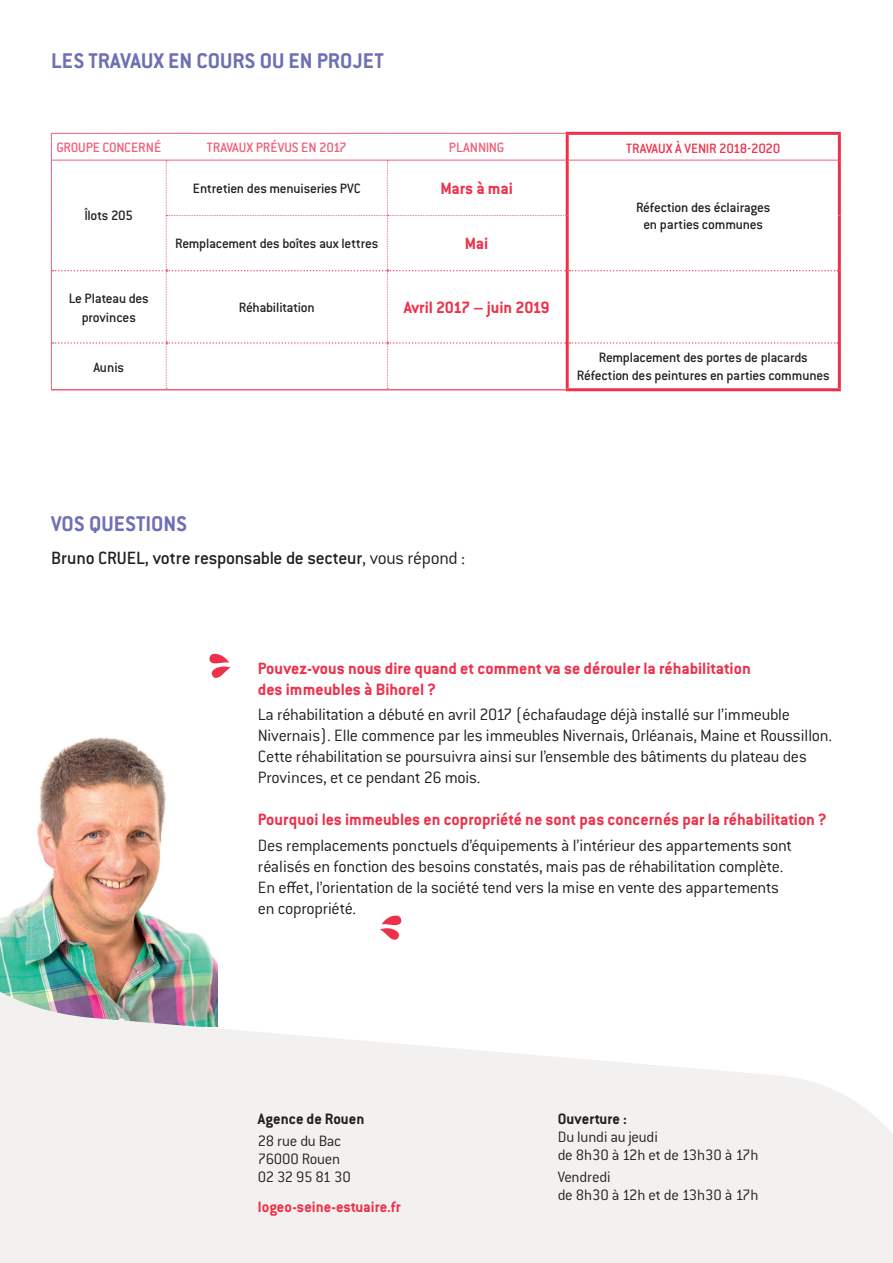
<style>
.page{position:relative;width:893px;height:1263px;background:#fff}
.page>*{position:absolute;margin:0;border:0;box-sizing:border-box;transform-origin:0 0}
.t1{font:700 23.4px "Conduit ITC Pro";color:#6e70b4}
.t2{font:500 19.5px "Conduit ITC Pro";letter-spacing:-.01em;color:#231f20}
.t3{font:300 18px/21px "Conduit ITC Pro";letter-spacing:-.015em;color:#231f20}
.t4{font:700 18px/21px "Conduit ITC Pro";color:#ee314b}
.t5{font:300 16.5px "Conduit ITC Pro";letter-spacing:-.015em;color:#231f20}
.t6{font:700 16.5px "Conduit ITC Pro";color:#231f20}
.t7{font:700 16.5px "Conduit ITC Pro";color:#ee314b}
.t8{font:500 14.85px/19px "Conduit ITC Pro";letter-spacing:-.015em;color:#231f20;text-align:center}
.t9{font:500 14.85px "Conduit ITC Pro";letter-spacing:-.01em;color:#f05e78}
.t10{font:500 14.85px "Conduit ITC Pro";letter-spacing:-.03em;color:#ee314b}
.s1{font-weight:300}
</style>
<div class="page">
<img style="left:37px;top:737px;width:130px;height:154px">
<svg style="left:0;top:891px;width:893px;height:372px;fill:#f2f1f0"></svg>
<svg style="left:209px;top:653px;width:22px;height:25px"></svg>
<svg style="left:380px;top:915px;width:21px;height:25px"></svg>
<hr style="left:566px;top:132px;width:275px;height:3px;background:#ee314b">
<hr style="left:838px;top:135px;width:3px;height:25px;background:#ee314b">
<hr style="left:838px;top:160px;width:3px;height:55px;background:#ee314b">
<hr style="left:838px;top:215px;width:3px;height:56px;background:#ee314b">
<hr style="left:838px;top:271px;width:3px;height:72px;background:#ee314b">
<hr style="left:838px;top:343px;width:3px;height:45px;background:#ee314b">
<svg style="left:51px;top:133px;width:788px;height:256px"></svg>
<hr style="left:51px;top:160px;width:1px;height:55px;background:#f05e78">
<hr style="left:51px;top:215px;width:1px;height:56px;background:#f05e78">
<hr style="left:51px;top:271px;width:1px;height:72px;background:#f05e78">
<hr style="left:51px;top:343px;width:1px;height:46px;background:#f05e78">
<hr style="left:51px;top:389px;width:115px;height:1px;background:#f05e78">
<hr style="left:166px;top:389px;width:221px;height:1px;background:#f05e78">
<hr style="left:387px;top:389px;width:179px;height:1px;background:#f05e78">
<hr style="left:566px;top:388px;width:275px;height:3px;background:#ee314b">
<p class="t1" style="left:51px;top:47px;width:334px">LES TRAVAUX EN COURS OU EN PROJET</p>
<p class="t9" style="left:56px;top:139px;width:106px">GROUPE CONCERNÉ</p>
<p class="t9" style="left:207px;top:139px;width:141px">TRAVAUX PRÉVUS EN 2017</p>
<p class="t9" style="left:449px;top:139px;width:57px">PLANNING</p>
<p class="t10" style="left:626px;top:140px;width:155px">TRAVAUX À VENIR 2018-2020</p>
<p class="t8" style="left:84px;top:206px;width:50px">Îlots 205</p>
<p class="t8" style="left:193px;top:179px;width:169px">Entretien des menuiseries PVC</p>
<p class="t4" style="left:440px;top:178px;width:74px">Mars à mai</p>
<p class="t8" style="left:175px;top:234px;width:205px">Remplacement des boîtes aux lettres</p>
<p class="t4" style="left:465px;top:233px;width:25px">Mai</p>
<p class="t8" style="left:69px;top:288px;width:82px">Le Plateau des provinces</p>
<p class="t8" style="left:239px;top:298px;width:77px">Réhabilitation</p>
<p class="t4" style="left:404px;top:297px;width:148px">Avril 2017 – juin 2019</p>
<p class="t8" style="left:93px;top:357px;width:32px">Aunis</p>
<p class="t8" style="left:636px;top:198px;width:136px">Réfection des éclairages</p>
<p class="t8" style="left:643px;top:214px;width:121px">en parties communes</p>
<p class="t8" style="left:599px;top:348px;width:210px">Remplacement des portes de placards</p>
<p class="t8" style="left:577px;top:366px;width:254px">Réfection des peintures en parties communes</p>
<p class="t1" style="left:51px;top:510px;width:138px">VOS QUESTIONS</p>
<p class="t2" style="left:51px;top:547px;width:416px">Bruno CRUEL, votre responsable de secteur<span class="s1">, vous répond :</span></p>
<p class="t4" style="left:258px;top:658px;width:494px">Pouvez-vous nous dire quand et comment va se dérouler la réhabilitation des immeubles à Bihorel ?</p>
<p class="t3" style="left:258px;top:704px;width:576px">La réhabilitation a débuté en avril 2017 (échafaudage déjà installé sur l’immeuble Nivernais). Elle commence par les immeubles Nivernais, Orléanais, Maine et Roussillon.<br>Cette réhabilitation se poursuivra ainsi sur l’ensemble des bâtiments du plateau des Provinces, et ce pendant 26 mois.</p>
<p class="t4" style="left:258px;top:809px;width:570px">Pourquoi les immeubles en copropriété ne sont pas concernés par la réhabilitation ?</p>
<p class="t3" style="left:258px;top:835px;width:536px">Des remplacements ponctuels d’équipements à l’intérieur des appartements sont réalisés en fonction des besoins constatés, mais pas de réhabilitation complète.<br>En effet, l’orientation de la société tend vers la mise en vente des appartements en copropriété.</p>
<p class="t6" style="left:258px;top:1109px;width:108px">Agence de Rouen</p>
<p class="t5" style="left:258px;top:1132px;width:85px">28 rue du Bac</p>
<p class="t5" style="left:258px;top:1150px;width:84px">76000 Rouen</p>
<p class="t5" style="left:258px;top:1168px;width:95px">02 32 95 81 30</p>
<p class="t7" style="left:258px;top:1197px;width:144px">logeo-seine-estuaire.fr</p>
<p class="t6" style="left:558px;top:1109px;width:71px">Ouverture :</p>
<p class="t5" style="left:558px;top:1128px;width:102px">Du lundi au jeudi</p>
<p class="t5" style="left:558px;top:1146px;width:202px">de 8h30 à 12h et de 13h30 à 17h</p>
<p class="t5" style="left:558px;top:1168px;width:54px">Vendredi</p>
<p class="t5" style="left:558px;top:1186px;width:202px">de 8h30 à 12h et de 13h30 à 17h</p>
</div>
